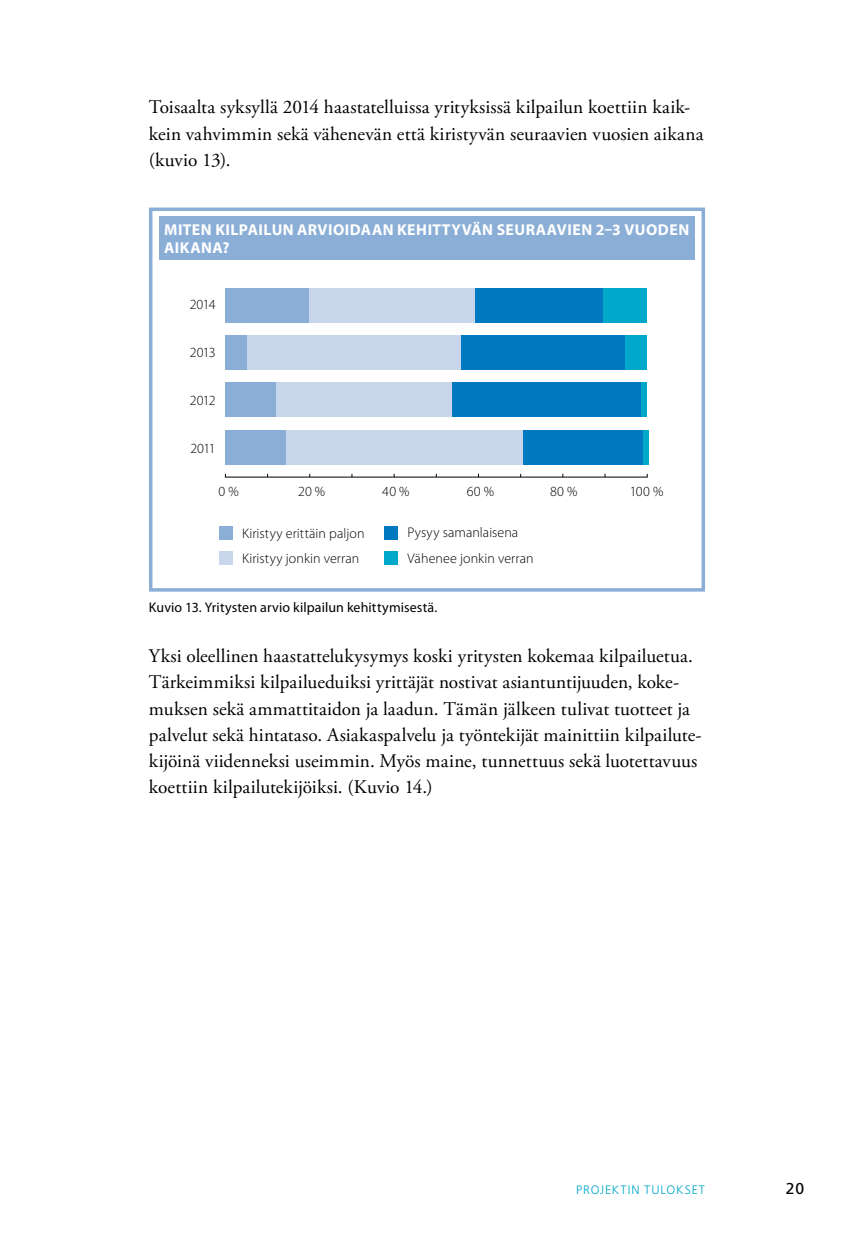
<style>
.page{position:relative;width:854px;height:1241px;background:#fff}
.page>*{position:absolute;margin:0;border:0;box-sizing:border-box;transform-origin:0 0}
.t1{font:19.25px/26.2px "Adobe Garamond Pro";letter-spacing:.005em;color:#000}
.t2{font:17.68px "Myriad Pro";color:#000}
.t3{font:700 15.75px/17.5px "Myriad Pro";letter-spacing:.03em;color:#fff}
.t4{font:15.75px "Frutiger";color:#000}
.t5{font:300 14px/25.6px "Myriad Pro";letter-spacing:.005em;color:#000}
.t6{font:14px "Myriad Pro";letter-spacing:.01em;color:#000}
.t7{font:300 12.25px "Frutiger";letter-spacing:.07em;color:#00a9c9}
</style>
<div class="page">
<div style="left:149px;top:207px;width:555px;height:384px;background:#fff;border:4px solid #8baed7"></div>
<div style="left:159px;top:216px;width:534px;height:44px;background:#8baed7"></div>
<div style="left:602px;top:288px;width:44px;height:34px;background:#00a9c9"></div>
<div style="left:625px;top:335px;width:21px;height:34px;background:#00a9c9"></div>
<div style="left:640px;top:383px;width:6px;height:34px;background:#00a9c9"></div>
<div style="left:643px;top:430px;width:5px;height:34px;background:#00a9c9"></div>
<div style="left:475px;top:288px;width:127px;height:34px;background:#0079c0"></div>
<div style="left:460px;top:335px;width:165px;height:34px;background:#0079c0"></div>
<div style="left:452px;top:383px;width:188px;height:34px;background:#0079c0"></div>
<div style="left:522px;top:430px;width:121px;height:34px;background:#0079c0"></div>
<div style="left:308px;top:288px;width:167px;height:34px;background:#c8d6ec"></div>
<div style="left:247px;top:335px;width:213px;height:34px;background:#c8d6ec"></div>
<div style="left:276px;top:383px;width:176px;height:34px;background:#c8d6ec"></div>
<div style="left:286px;top:430px;width:236px;height:34px;background:#c8d6ec"></div>
<div style="left:225px;top:288px;width:83px;height:34px;background:#8baed7"></div>
<div style="left:225px;top:335px;width:22px;height:34px;background:#8baed7"></div>
<div style="left:225px;top:383px;width:51px;height:34px;background:#8baed7"></div>
<div style="left:225px;top:430px;width:61px;height:34px;background:#8baed7"></div>
<hr style="left:225px;top:476px;width:422px;height:1px;background:#000">
<div style="left:219px;top:526px;width:13px;height:13px;background:#8baed7"></div>
<div style="left:219px;top:551px;width:13px;height:13px;background:#c8d6ec"></div>
<div style="left:384px;top:526px;width:13px;height:13px;background:#0079c0"></div>
<div style="left:384px;top:551px;width:13px;height:13px;background:#00a9c9"></div>
<p class="t1" style="left:149px;top:95px;width:556px">Toisaalta syksyllä 2014 haastatelluissa yrityksissä kilpailun koettiin kaik&shy;kein vahvimmin sekä vähenevän että kiristyvän seuraavien vuosien aikana (kuvio 13).</p>
<p class="t3" style="left:164px;top:221px;width:526px">MITEN KILPAILUN ARVIOIDAAN KEHITTYVÄN SEURAAVIEN 2–3 VUODEN<br>AIKANA?</p>
<p class="t5" style="left:190px;top:291px;width:27px">2014</p>
<p class="t5" style="left:190px;top:339px;width:27px">2013</p>
<p class="t5" style="left:190px;top:387px;width:27px">2012</p>
<p class="t5" style="left:190px;top:435px;width:27px">2011</p>
<p class="t5" style="left:218px;top:478px;width:22px">0 %</p>
<p class="t5" style="left:298px;top:478px;width:28px">20 %</p>
<p class="t5" style="left:382px;top:478px;width:29px">40 %</p>
<p class="t5" style="left:466px;top:478px;width:29px">60 %</p>
<p class="t5" style="left:550px;top:478px;width:29px">80 %</p>
<p class="t5" style="left:629px;top:478px;width:35px">100 %</p>
<p class="t5" style="left:242px;top:520px;width:124px">Kiristyy erittäin paljon<br>Kiristyy jonkin verran</p>
<p class="t5" style="left:407px;top:519px;width:128px">Pysyy samanlaisena<br>Vähenee jonkin verran</p>
<p class="t2" style="left:221px;top:487px;width:11px">0</p>
<p class="t2" style="left:300px;top:487px;width:20px">20</p>
<p class="t2" style="left:385px;top:487px;width:20px">40</p>
<p class="t2" style="left:469px;top:487px;width:20px">60</p>
<p class="t2" style="left:553px;top:487px;width:20px">80</p>
<p class="t2" style="left:633px;top:487px;width:29px">100</p>
<p class="t6" style="left:149px;top:598px;width:290px">Kuvio 13. Yritysten arvio kilpailun kehittymisestä.</p>
<p class="t1" style="left:149px;top:643px;width:554px">Yksi oleellinen haastattelukysymys koski yritysten kokemaa kilpailuetua.<br>Tärkeimmiksi kilpailueduiksi yrittäjät nostivat asiantuntijuuden, koke&shy;muksen sekä ammattitaidon ja laadun. Tämän jälkeen tulivat tuotteet ja palvelut sekä hintataso. Asiakaspalvelu ja työntekijät mainittiin kilpailute&shy;kijöinä viidenneksi useimmin. Myös maine, tunnettuus sekä luotettavuus koettiin kilpailutekijöiksi. (Kuvio 14.)</p>
<p class="t7" style="left:576px;top:1182px;width:37px">PROJEKT</p>
<p class="t7" style="left:627px;top:1182px;width:57px">IN TULOKSET</p>
<p class="t4" style="left:785px;top:1178px;width:20px">20</p>
</div>
